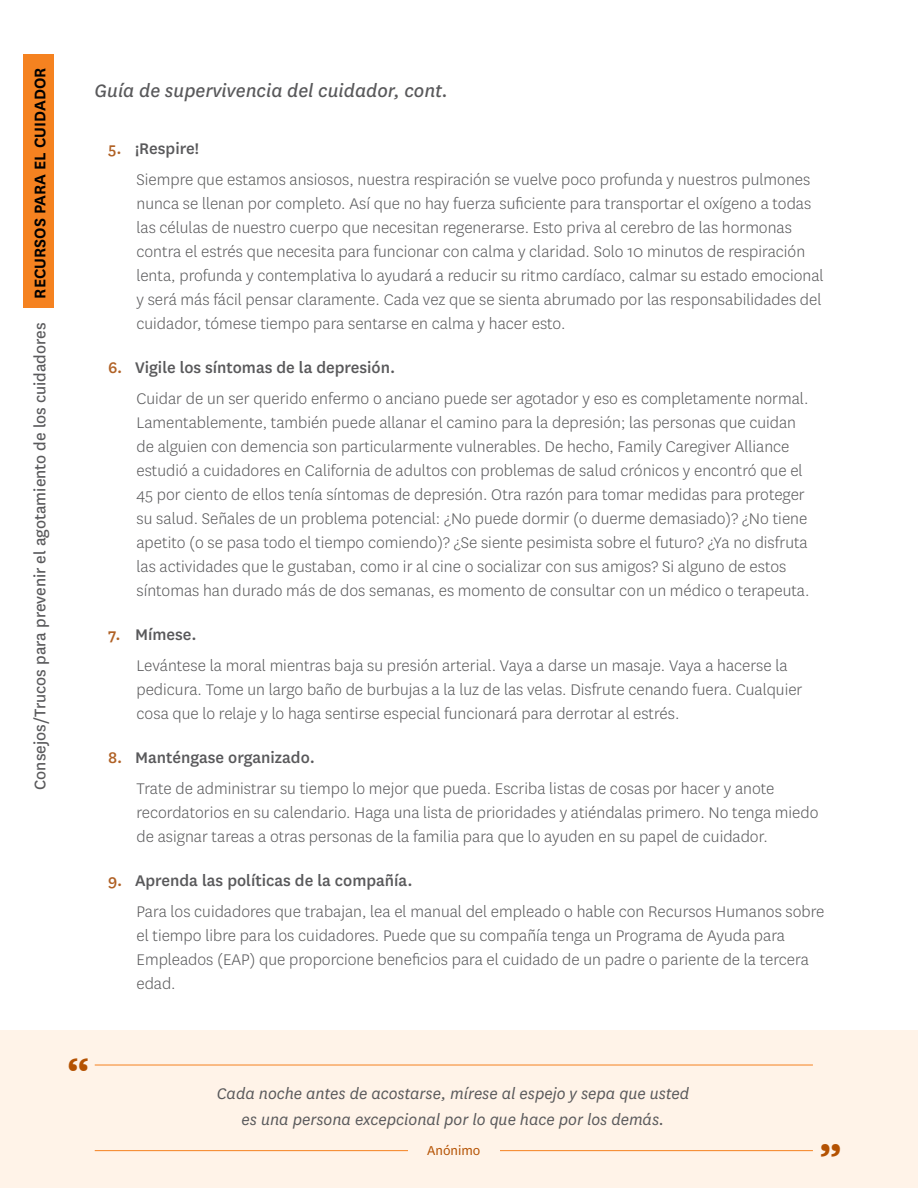
<style>
.page{position:relative;width:918px;height:1188px;background:#fff}
.page>*{position:absolute;margin:0;border:0;box-sizing:border-box;transform-origin:0 0}
.t1{font:700 45px "Centene Sans";color:#b45202}
.t2{font:italic 21px "National";color:#59595b}
.t3{font:300 18px/24px "National";color:#59595b}
.t4{font:500 18px "National";color:#59595b}
.t5{font:italic 18px/25.5px "National";color:#59595b;text-align:center}
.t6{font:18px "National";color:#59595b}
.t7{font:600 18px "National";color:#000}
.t8{font:15px "National";color:#b45202}
.s1{color:#b06125}
</style>
<div class="page">
<div style="left:0;top:1030px;width:918px;height:158px;background:#fff3e8"></div>
<div style="left:24px;top:54px;width:30px;height:253px;background:#f58220"></div>
<hr style="left:95px;top:1065px;width:718px;height:1px;background:#f58220">
<hr style="left:95px;top:1150px;width:718px;height:1px;background:#f58220">
<div style="left:408px;top:1134px;width:92px;height:31px;background:#fff3e8"></div>
<p class="t7" style="left:27px;top:299px;width:233px;rotate:-90deg">RECURSOS PARA EL CUIDADOR</p>
<p class="t6" style="left:28px;top:790px;width:469px;rotate:-90deg">Consejos/Trucos para prevenir el agotamiento de los cuidadores</p>
<p class="t2" style="left:94px;top:77px;width:355px">Guía de supervivencia del cuidador, cont.</p>
<p class="t4" style="left:108px;top:137px;width:92px"><span class="s1">5.</span> ¡Respire!</p>
<p class="t3" style="left:136px;top:167px;width:689px">Siempre que estamos ansiosos, nuestra respiración se vuelve poco profunda y nuestros pulmones nunca se llenan por completo. Así que no hay fuerza sufciente para transportar el oxígeno a todas las células de nuestro cuerpo que necesitan regenerarse. Esto priva al cerebro de las hormonas contra el estrés que necesita para funcionar con calma y claridad. Solo 10 minutos de respiración lenta, profunda y contemplativa lo ayudará a reducir su ritmo cardíaco, calmar su estado emocional y será más fácil pensar claramente. Cada vez que se sienta abrumado por las responsabilidades del cuidador, t ómese tiempo para sentarse en calma y hacer esto.</p>
<p class="t4" style="left:108px;top:356px;width:289px"><span class="s1">6.</span> Vigile los síntomas de la depresión.</p>
<p class="t3" style="left:136px;top:386px;width:675px">Cuidar de un ser querido enfermo o anciano puede ser agotador y eso es completamente normal.<br>Lamentablemente, también puede allanar el camino para la depresión; las personas que cuidan de alguien con demencia son particularmente vulnerables. De hecho, Family Caregiver Alliance estudió a cuidadores en California de adultos con problemas de salud cr ónicos y encontró que el 45 por ciento de ellos tenía síntomas de depresión. Otra raz ón para tomar medidas para proteger su salud. Señales de un problema potencial: ¿No puede dormir (o duerme demasiado)? ¿No tiene apetito (o se pasa todo el tiempo comiendo)? ¿Se siente pesimista sobre el futuro? ¿Ya no disfruta las actividades que le gustaban, como ir al cine o socializar con sus amigos? Si alguno de estos síntomas han durado más de dos semanas, es momento de consultar con un médico o terapeuta.</p>
<p class="t4" style="left:108px;top:623px;width:90px"><span class="s1">7.</span> Mímese.</p>
<p class="t3" style="left:136px;top:653px;width:668px">Levántese la moral mientras baja su presión arterial. Vaya a darse un masaje. Vaya a hacerse la pedicura. Tome un largo baño de burbujas a la luz de las velas. Disfrute cenando fuera. Cualquier cosa que lo relaje y lo haga sentirse especial funcionará para derrotar al estrés.</p>
<p class="t4" style="left:108px;top:746px;width:208px"><span class="s1">8.</span> Manténgase organizado.</p>
<p class="t3" style="left:136px;top:776px;width:684px">Trate de administrar su tiempo lo mejor que pueda. Escriba listas de cosas por hacer y anote recordatorios en su calendario. Haga una lista de prioridades y atiéndalas primero. No tenga miedo de asignar tareas a otras personas de la familia para que lo ayuden en su papel de cuidador.</p>
<p class="t4" style="left:108px;top:869px;width:306px"><span class="s1">9.</span> Aprenda las políticas de la compañía.</p>
<p class="t3" style="left:136px;top:899px;width:689px">Para los cuidadores que trabajan, lea el manual del empleado o hable con Recursos Humanos sobre el tiempo libre para los cuidadores. Puede que su compañía tenga un Programa de Ayuda para Empleados (EAP) que proporcione benefcios para el cuidado de un padre o pariente de la tercera edad.</p>
<p class="t1" style="left:68px;top:1044px;width:23px">“</p>
<p class="t5" style="left:217px;top:1080px;width:474px">Cada noche antes de acostarse, mírese al espejo y sepa que usted es una persona excepcional por lo que hace por los demás.</p>
<p class="t8" style="left:427px;top:1141px;width:55px">Anónimo</p>
<p class="t1" style="left:841px;top:1172px;width:23px;rotate:-180deg">“</p>
</div>
